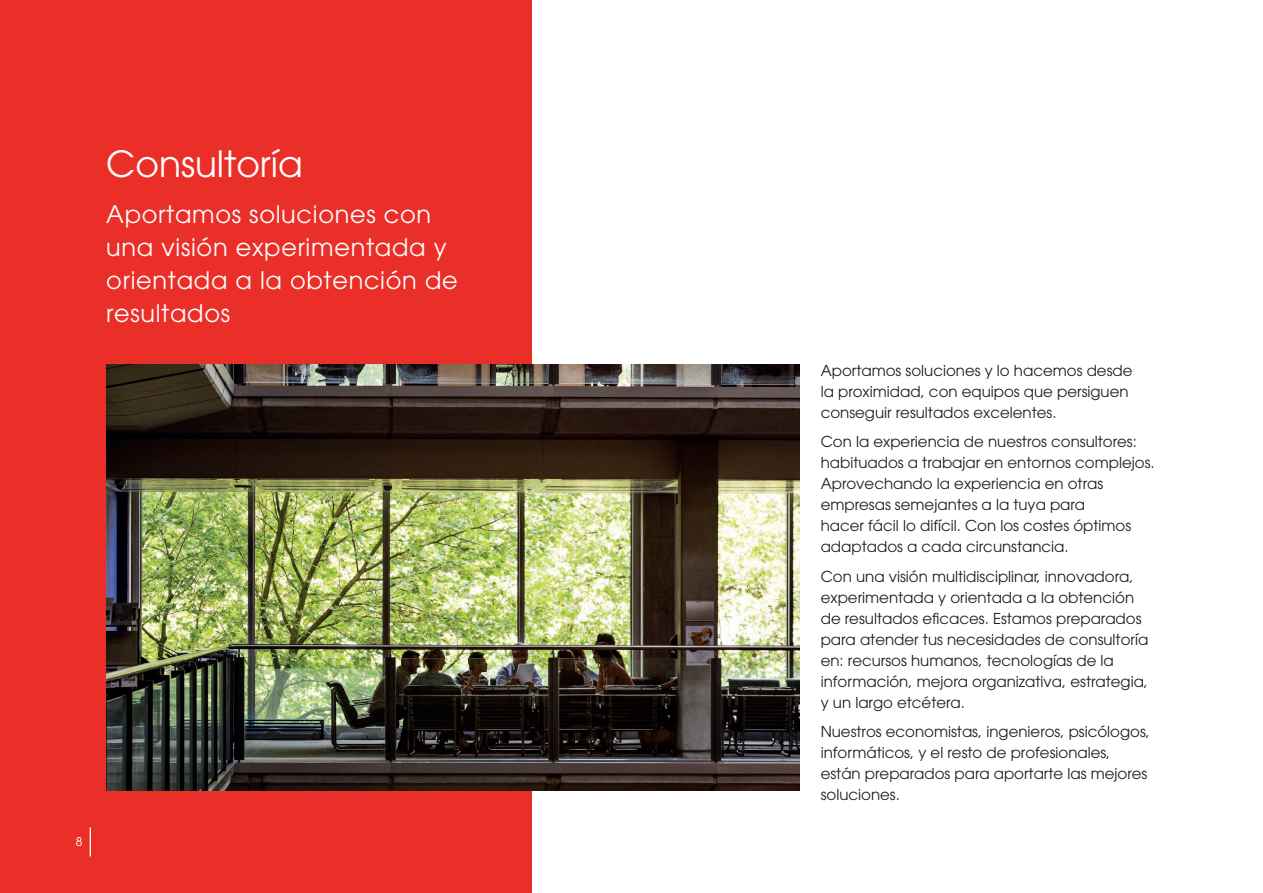
<style>
.page{position:relative;width:1263px;height:893px;background:#fff}
.page>*{position:absolute;margin:0;border:0;box-sizing:border-box;transform-origin:0 0}
.t1{font:36px "ITC Avant Garde Pro";color:#fff}
.t2{font:24px/33px "ITC Avant Garde Pro";letter-spacing:.03em;color:#fff}
.t3{font:15px/21px "ITC Avant Garde Pro";color:#182125}
.t4{font:12px "ITC Avant Garde Pro";color:#fff}
</style>
<div class="page">
<div style="left:0;top:0;width:531px;height:893px;background:#ea2f29"></div>
<img style="left:106px;top:364px;width:693px;height:427px">
<svg style="left:90px;top:827px;width:1px;height:29px"></svg>
<h1 class="t1" style="left:106px;top:141px;width:198px">Consultoría</h1>
<h2 class="t2" style="left:106px;top:197px;width:353px">Aportamos soluciones con una visión experimentada y orientada a la obtención de resultados</h2>
<p class="t4" style="left:76px;top:834px;width:8px">8</p>
<p class="t3" style="left:821px;top:359px;width:313px">Aportamos soluciones y lo hacemos desde la proximidad, con equipos que persiguen conseguir resultados excelentes.</p>
<p class="t3" style="left:821px;top:431px;width:335px">Con la experiencia de nuestros consultores: habituados a trabajar en entornos complejos.<br>Aprovechando la experiencia en otras empresas semejantes a la tuya para<br>hacer fácil lo difícil. Con los costes óptimos adaptados a cada circunstancia.</p>
<p class="t3" style="left:821px;top:565px;width:329px">Con una visión multidisciplinar, innovadora, experimentada y orientada a la obtención de resultados eficaces. Estamos preparados para atender tus necesidades de consultoría en: recursos humanos, tecnologías de la información, mejora organizativa, estrategia, y un largo etcétera.</p>
<p class="t3" style="left:821px;top:721px;width:331px">Nuestros economistas, ingenieros, psicólogos, informáticos, y el resto de profesionales, están preparados para aportarte las mejores soluciones.</p>
</div>
